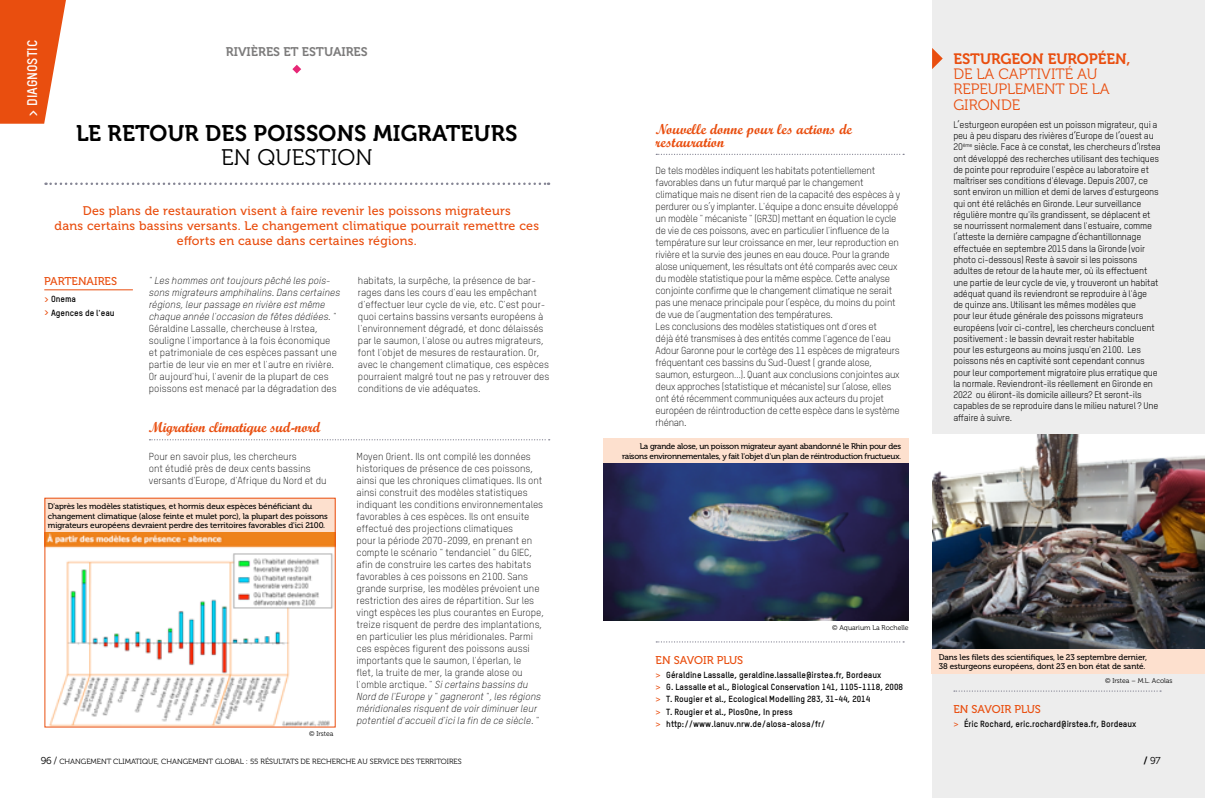
<style>
.page{position:relative;width:1205px;height:798px;background:#fff}
.page>*{position:absolute;margin:0;border:0;box-sizing:border-box;transform-origin:0 0}
.t1{font:22.5px "Museo 700";letter-spacing:.01em;color:#000}
.t2{font:22.5px "Museo 300";letter-spacing:.01em;color:#000}
.t3{font:15px/15px "Museo 300";color:#e94e0f}
.t4{font:15px "Museo 700";color:#e94e0f}
.t5{font:14.38px/12.5px "Script MT Bold";color:#e94e0f}
.t6{font:700 13.75px "TSTAR";color:#fff}
.t7{font:12.5px/15px "Museo 500";letter-spacing:.02em;color:#e94e0f;text-align:center}
.t8{font:12.5px "Museo 700";color:#7c7b7b}
.t9{font:11.25px "Museo 500";color:#e94e0f}
.t10{font:300 10px/12px "TSTAR";color:#000}
.t11{font:300 10px/12px "TSTAR";letter-spacing:-.025em;color:#000}
.t12{font:italic 300 10px/12px "TSTAR";color:#000}
.t13{font:10px "Museo 300";color:#000}
.t14{font:9.38px/11.2px "TSTAR";letter-spacing:-.02em;color:#000}
.t15{font:700 8.75px/12.2px "TSTAR";color:#000}
.t16{font:8.12px/9.4px "Museo 500";letter-spacing:-.01em;color:#000}
.t17{font:8.12px/9.4px "Museo 500";letter-spacing:-.03em;color:#000;text-align:right}
.t18{font:7.5px "Museo 300";color:#000}
.t19{font:6.88px "Museo 300";color:#000}
.s1{color:#e94e0f}
.s2{font-style:italic}
.s3{font-family:"Museo 500";font-weight:400;color:#e94e0f}
.s4{font-size:10px}
.s5{font-family:"Museo 700"}
</style>
<div class="page">
<svg style="left:656px;top:154px;width:248px;height:1px"></svg>
<svg style="left:46px;top:182px;width:503px;height:3px"></svg>
<svg style="left:149px;top:439px;width:401px;height:1px"></svg>
<hr style="left:44px;top:289px;width:89px;height:1px;background:#e94e0f">
<div style="left:932px;top:0;width:273px;height:797px;background:#ededed"></div>
<img style="left:932px;top:434px;width:273px;height:214px">
<svg style="left:932px;top:48px;width:11px;height:21px"></svg>
<div style="left:931px;top:648px;width:274px;height:25px;background:#fde0ce"></div>
<svg style="left:0;top:0;width:66px;height:124px"></svg>
<div style="left:44px;top:498px;width:291px;height:35px;background:#fde0ce"></div>
<svg style="left:656px;top:641px;width:248px;height:1px"></svg>
<svg style="left:954px;top:690px;width:207px;height:1px"></svg>
<img style="left:603px;top:463px;width:305px;height:157px">
<div style="left:603px;top:438px;width:305px;height:25px;background:#fde0ce"></div>
<img style="left:47px;top:532px;width:286px;height:193px">
<svg style="left:292px;top:65px;width:9px;height:9px"></svg>
<h3 class="t6" style="left:24px;top:117px;width:76px;rotate:-90deg">&gt; diagnostic</h3>
<p class="t8" style="left:226px;top:45px;width:41px">RIVIÈRES</p>
<p class="t8" style="left:283px;top:45px;width:58px">ET ESTUAIRES</p>
<h1 class="t1" style="left:76px;top:121px;width:192px">LE RETOUR DES POISSO</h1>
<h1 class="t1" style="left:337px;top:121px;width:168px">NS MIGRATEURS</h1>
<h1 class="t2" style="left:221px;top:145px;width:153px">EN QUESTION</h1>
<p class="t7" style="left:55px;top:203px;width:486px">Des plans de restauration visent à faire revenir les poissons migrateurs<br>dans certains bassins versants. Le changement climatique pourrait remettre ces efforts en cause dans certaines régions.</p>
<p class="t9" style="left:44px;top:275px;width:28px">partenai</p>
<p class="t9" style="left:98px;top:275px;width:14px">res</p>
<p class="t15" style="left:44px;top:292px;width:72px;line-height:13.5px"><span class="s1">&gt;</span> Onema<br><span class="s1">&gt;</span> Agences de l'eau</p>
<p class="t12" style="left:149px;top:275px;width:193px">" Les hommes ont toujours pêché les pois&shy;sons migrateurs amphihalins. Dans certaines régions, leur passage en rivière est même chaque année l'occasion de fêtes dédiées. "</p>
<p class="t10" style="left:149px;top:323px;width:190px">Géraldine Lassalle, chercheuse à Irstea, souligne l'importance à la fois économique et patrimoniale de ces espèces passant une partie de leur vie en mer et l'autre en rivière.<br>Or aujourd'hui, l'avenir de la plupart de ces poissons est menacé par la dégradation des</p>
<p class="t10" style="left:358px;top:275px;width:193px">habitats, la surpêche, la présence de bar&shy;rages dans les cours d'eau les empêchant d'effectuer leur cycle de vie, etc. C'est pour&shy;quoi certains bassins versants européens à l'environnement dégradé, et donc délaissés par le saumon, l'alose ou autres migrateurs, font l'objet de mesures de restauration. Or, avec le changement climatique, ces espèces pourraient malgré tout ne pas y retrouver des conditions de vie adéquates.</p>
<h3 class="t5" style="left:149px;top:420px;width:173px">Migration climatique sud-nord</h3>
<p class="t10" style="left:149px;top:450px;width:179px">Pour en savoir plus, les chercheurs<br>ont étudié près de deux cents bassins versants d'Europe, d'Afrique du Nord et du</p>
<p class="t10" style="left:357px;top:450px;width:189px">Moyen Orient. Ils ont compilé les données historiques de présence de ces poissons, ainsi que les chroniques climatiques. Ils ont ainsi construit des modèles statistiques indiquant les conditions environnementales favorables à ces espèces. Ils ont ensuite effectué des projections climatiques<br>pour la période 2070-2099, en prenant en compte le scénario " tendanciel " du GIEC, afin de construire les cartes des habitats favorables à ces poissons en 2100. Sans grande surprise, les modèles prévoient une restriction des aires de répartition. Sur les vingt espèces les plus courantes en Europe, treize risquent de perdre des implantations, en particulier les plus méridionales. Parmi ces espèces figurent des poissons aussi importants que le saumon, l'éperlan, le<br>flet, la truite de mer, la grande alose ou l'omble arctique. " <span class="s2">Si certains bassins du Nord de l'Europe y " gagneront ", les régions méridionales risquent de voir diminuer leur potentiel d'accueil d'ici la fin de ce siècle. "</span></p>
<p class="t16" style="left:48px;top:502px;width:282px">D'après les modèles statistiques, et hormis deux espèces bénéficiant du changement climatique (alose feinte et mulet porc), la plupart des poissons migrateurs européens devraient perdre des territoires favorables d'ici 2100.</p>
<p class="t19" style="left:309px;top:729px;width:26px">© IRSTEA</p>
<h3 class="t5" style="left:656px;top:123px;width:198px">Nouvelle donne pour les actions de restauration</h3>
<p class="t11" style="left:656px;top:164px;width:246px">De tels modèles indiquent les habitats potentiellement favorables dans un futur marqué par le changement climatique mais ne disent rien de la capacité des espèces à y perdurer ou s’y implanter. L'équipe a donc ensuite développé un modèle " mécaniste " (GR3D) mettant en équation le cycle de vie de ces poissons, avec en particulier l'influence de la température sur leur croissance en mer, leur reproduction en rivière et la survie des jeunes en eau douce. Pour la grande alose uniquement, les résultats ont été comparés avec ceux du modèle statistique pour la même espèce. Cette analyse conjointe confirme que le changement climatique ne serait pas une menace principale pour l’espèce, du moins du point de vue de l’augmentation des températures.<br>Les conclusions des modèles statistiques ont d'ores et<br>déjà été transmises à des entités comme l'agence de l'eau Adour Garonne pour le cortège des 11 espèces de migrateurs fréquentant ces bassins du Sud-Ouest ( grande alose, saumon, esturgeon…). Quant aux conclusions conjointes aux deux approches (statistique et mécaniste) sur l’alose, elles ont été récemment communiquées aux acteurs du projet européen de réintroduction de cette espèce dans le système rhénan<span class="s2">.</span></p>
<p class="t17" style="left:622px;top:441px;width:280px">La grande alose, un poisson migrateur ayant abandonné le Rhin pour des raisons environnementales, y fait l'objet d'un plan de réintroduction fructueux.</p>
<h2 class="t4" style="left:953px;top:51px;width:126px">ESTURGEON EUROP</h2>
<h2 class="t4" style="left:1098px;top:51px;width:34px">ÉEN,</h2>
<h2 class="t3" style="left:953px;top:67px;width:158px">DE LA CAPTIVITÉ AU<br>REPEUPLEMENT DE LA<br>GIRONDE</h2>
<p class="t14" style="left:953px;top:119px;width:209px">L’esturgeon européen est un poisson migrateur, qui a peu à peu disparu des rivières d’Europe de l’ouest au 20<sup>ème</sup> siècle. Face à ce constat, les chercheurs d’Irstea ont développé des recherches utilisant des techiques de pointe pour reproduire l'espèce au laboratoire et maîtriser ses conditions d'élevage. Depuis 2007, ce sont environ un million et demi de larves d'esturgeons qui ont été relâchés en Gironde. Leur surveillance régulière montre qu'ils grandissent, se déplacent et se nourrissent normalement dans l'estuaire, comme l’atteste la dernière campagne d’échantillonnage effectuée en septembre 2015 dans la Gironde (voir photo ci-dessous) Reste à savoir si les poissons adultes de retour de la haute mer, où ils effectuent une partie de leur cycle de vie, y trouveront un habitat adéquat quand ils reviendront se reproduire à l'âge<br>de quinze ans. Utilisant les mêmes modèles que<br>pour leur étude générale des poissons migrateurs européens (voir ci-contre), les chercheurs concluent positivement : le bassin devrait rester habitable<br>pour les esturgeons au moins jusqu'en 2100. Les poissons nés en captivité sont cependant connus pour leur comportement migratoire plus erratique que la normale. Reviendront-ils réellement en Gironde en 2022 ou éliront-ils domicile ailleurs? Et seront-ils capables de se reproduire dans le milieu naturel ? Une affaire à suivre.</p>
<p class="t19" style="left:832px;top:624px;width:78px">© AQUARIUM LA ROCHELLE</p>
<p class="t9" style="left:656px;top:653px;width:88px">En savoir plus</p>
<p class="t15" style="left:656px;top:668px;width:249px"><span class="s3">&gt;</span> Géraldine Lassalle, geraldine.lassalle@irstea.fr, Bordeaux<br><span class="s3">&gt;</span> G. Lassalle et al., Biological Conservation 141, 1105-1118, 2008 <span class="s3">&gt;</span> T. Rougier et al., Ecological Modelling 283, 31-44, 2014<br><span class="s3">&gt;</span> T. Rougier et al., PlosOne, In press<br><span class="s3">&gt;</span> http://www.lanuv.nrw.de/alosa-alosa/fr/</p>
<p class="t16" style="left:939px;top:652px;width:210px">Dans les filets des scientifiques, le 23 septembre dernier,<br>38 esturgeons européens, dont 23 en bon état de santé.</p>
<p class="t19" style="left:1105px;top:676px;width:69px">© IRSTEA – M.L. ACOLAS</p>
<p class="t9" style="left:953px;top:702px;width:88px">En savoir plus</p>
<p class="t15" style="left:953px;top:717px;width:185px"><span class="s3">&gt;</span> éric Rochard, eric.rochard@irstea.fr, Bordeaux</p>
<p class="t18" style="left:41px;top:757px;width:422px"><span class="s4">96 /</span> CHANGEMENT CLIMATIQUE, CHANGEMENT GLOBAL : 55 RÉSULTATS DE RECHERCHE AU SERVICE DES TERRITOIRES</p>
<p class="t13" style="left:1144px;top:755px;width:18px"><span class="s5">/</span> 97</p>
</div>
